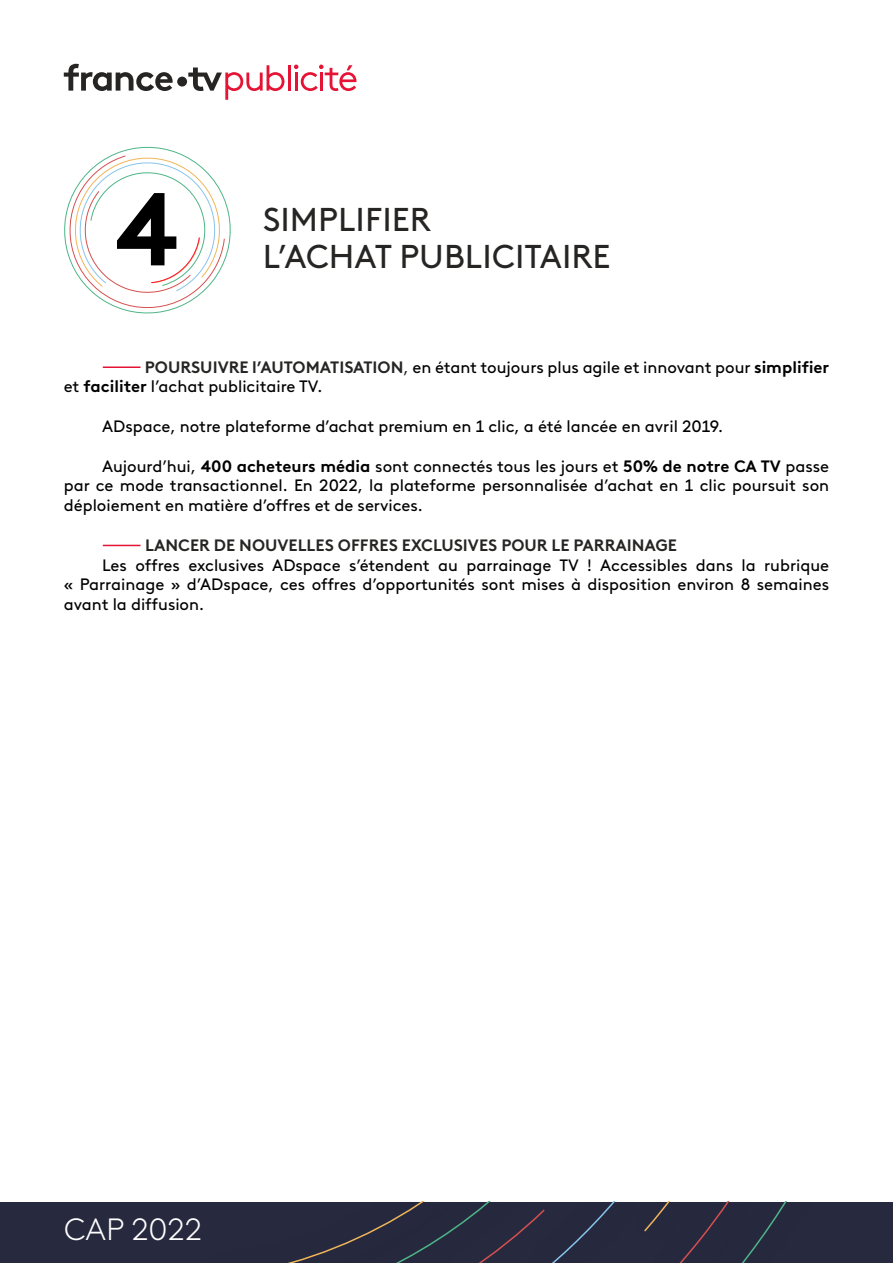
<style>
.page{position:relative;width:893px;height:1263px;background:#fff}
.page>*{position:absolute;margin:0;border:0;box-sizing:border-box;transform-origin:0 0}
.t1{font:700 103.35px "France TV Brown";color:#000}
.t2{font:33px "France TV Brown";color:#262524}
.t3{font:300 30.75px "France TV Brown";color:#fff}
.t4{font:16.5px/19.8px "France TV Brown";color:#000;text-align:justify}
.t5{font:700 16.5px "France TV Brown";color:#262524}
.s1{font-weight:700;color:#262524}
.s2{color:#262524}
.s3{font-weight:700}
</style>
<div class="page">
<svg style="left:64px;top:146px;width:167px;height:168px"></svg>
<div style="left:838px;top:1202px;width:55px;height:61px;background:#272a3f"></div>
<div style="left:659px;top:1201px;width:179px;height:62px;background:#26293e"></div>
<div style="left:173px;top:1201px;width:486px;height:62px;background:#272a3f"></div>
<svg style="left:0;top:1201px;width:629px;height:62px"></svg>
<svg style="left:64px;top:64px;width:109px;height:27px"></svg>
<div style="left:177px;top:77px;width:10px;height:10px;background:#262524;border-radius:50%"></div>
<svg style="left:188px;top:65px;width:96px;height:35px"></svg>
<svg style="left:294px;top:65px;width:62px;height:26px"></svg>
<hr style="left:288px;top:65px;width:2px;height:26px;background:#e51435">
<hr style="left:103px;top:366px;width:38px;height:2px;background:#e51435">
<hr style="left:103px;top:545px;width:38px;height:1px;background:#e51435">
<h1 class="t1" style="left:115px;top:150px;width:67px">4</h1>
<h2 class="t2" style="left:263px;top:195px;width:170px">SIMPLIFIER</h2>
<h2 class="t2" style="left:263px;top:232px;width:349px">L’ACHAT PUBLICITAIRE</h2>
<p class="t4" style="left:64px;top:356px;width:767px;text-indent:81px"><span class="s1">POURSUIVRE l’AUTOMATISATION</span><span class="s2">,</span> en étant toujours plus agile et innovant pour <span class="s3">simplifier </span>et <span class="s3">faciliter</span> l’achat publicitaire TV.</p>
<p class="t4" style="left:102px;top:415px;width:623px">ADspace, notre plateforme d’achat premium en 1 clic, a été lancée en avril 2019.</p>
<p class="t4" style="left:64px;top:455px;width:767px;text-indent:38px">Aujourd’hui, <span class="s3">400 acheteurs média</span> sont connectés tous les jours et <span class="s3">50% de notre CA TV</span> passe par ce mode transactionnel. En 2022, la plateforme personnalisée d’achat en 1 clic poursuit son déploiement en matière d’offres et de services.</p>
<p class="t5" style="left:145px;top:532px;width:533px">LANCER DE NOUVELLES OFFRES EXCLUSIVES POUR LE PARRAINAGE</p>
<p class="t4" style="left:64px;top:554px;width:767px;text-indent:38px">Les offres exclusives ADspace s’étendent au parrainage TV ! Accessibles dans la rubrique « Parrainage » d’ADspace, ces offres d’opportunités sont mises à disposition environ 8 semaines avant la diffusion.</p>
<h3 class="t3" style="left:64px;top:1207px;width:140px">CAP 2022</h3>
</div>
